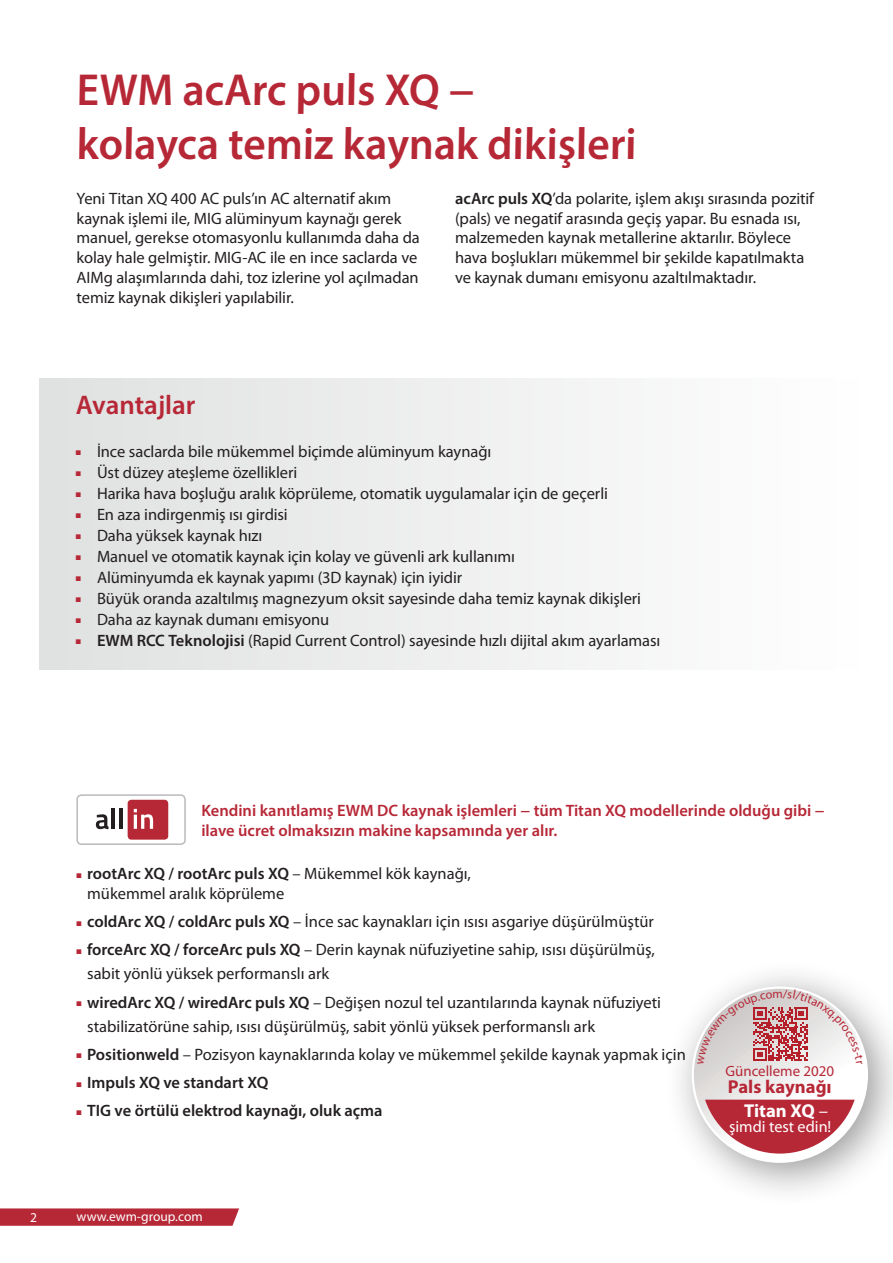
<style>
.page{position:relative;width:893px;height:1263px;background:#fff}
.page>*{position:absolute;margin:0;border:0;box-sizing:border-box;transform-origin:0 0}
.t1{font:600 45px/54px "Myriad Pro";color:#b72837}
.t2{font:600 27px "Myriad Pro";color:#b72837}
.t3{font:700 18.6px/24px "Myriad Pro";color:#b72837;text-align:right}
.t4{font:16.5px/19.8px "Myriad Pro";letter-spacing:-.005em;color:#231f20}
.t5{font:600 16.5px/19.8px "Myriad Pro";color:#b72837}
.t6{font:600 16.5px "Myriad Pro";color:#231f20}
.t7{font:16.2px "Myriad Pro";color:#fff}
.t8{font:15px "Myriad Pro";color:#b72837}
.t9{font:13.5px "Myriad Pro";color:#fff}
.s1{font-weight:600}
.s2{color:#b72837}
.s3{color:#fff}
.s4{font-weight:400;color:#fff}
</style>
<div class="page">
<div style="left:39px;top:378px;width:819px;height:292px;background:linear-gradient(to right,#dfe1e1,#fefefe)"></div>
<div style="left:76px;top:794px;width:110px;height:51px;border:2px solid #bcbdc0;border-radius:4px"></div>
<div style="left:128px;top:800px;width:40px;height:40px;background:#b72837;border-radius:4px"></div>
<svg style="left:96px;top:814px;width:13px;height:15px"></svg>
<hr style="left:112px;top:809px;width:3px;height:20px;background:#231f20">
<hr style="left:119px;top:809px;width:3px;height:20px;background:#231f20">
<svg style="left:134px;top:809px;width:19px;height:20px"></svg>
<div style="left:664px;top:958px;width:229px;height:250px;background:#231f20;opacity:.46"></div>
<svg style="left:694px;top:989px;width:172px;height:171px"></svg>
<svg style="left:705px;top:1100px;width:150px;height:53px;background:#c45b66"></svg>
<svg style="left:0;top:1208px;width:239px;height:18px;background:#ba3241"></svg>
<svg style="left:697px;top:989px;width:166px;height:75px"></svg>
<h1 class="t1" style="left:77px;top:62px;width:562px">EWM acArc puls XQ −<br>kolayca temiz kaynak dikişleri</h1>
<p class="t4" style="left:77px;top:188px;width:345px">Yeni Titan XQ 400 AC puls’ın AC alternatif akım kaynak işlemi ile, MIG alüminyum kaynağı gerek manuel, gerekse otomasyonlu kullanımda daha da kolay hale gelmiştir. MIG-AC ile en ince saclarda ve AIMg alaşımlarında dahi, toz izlerine yol açılmadan temiz kaynak dikişleri yapılabilir.</p>
<p class="t4" style="left:455px;top:188px;width:361px"><span class="s1">acArc puls XQ</span>’da polarite, işlem akışı sırasında pozitif (pals) ve negatif arasında geçiş yapar. Bu esnada ısı, malzemeden kaynak metallerine aktarılır. Böylece hava boşlukları mükemmel bir şekilde kapatılmakta ve kaynak dumanı emisyonu azaltılmaktadır.</p>
<h2 class="t2" style="left:76px;top:388px;width:121px">Avantajlar</h2>
<p class="t4" style="left:76px;top:441px;width:417px"><span class="s2">■</span> İnce saclarda bile mükemmel biçimde alüminyum kaynağı</p>
<p class="t4" style="left:76px;top:462px;width:223px"><span class="s2">■</span> Üst düzey ateşleme özellikleri</p>
<p class="t4" style="left:76px;top:483px;width:534px"><span class="s2">■</span> Harika hava boşluğu aralık köprüleme, otomatik uygulamalar için de geçerli</p>
<p class="t4" style="left:76px;top:504px;width:213px"><span class="s2">■</span> En aza indirgenmiş ısı girdisi</p>
<p class="t4" style="left:76px;top:525px;width:188px"><span class="s2">■</span> Daha yüksek kaynak hızı</p>
<p class="t4" style="left:76px;top:546px;width:441px"><span class="s2">■</span> Manuel ve otomatik kaynak için kolay ve güvenli ark kullanımı</p>
<p class="t4" style="left:76px;top:567px;width:388px"><span class="s2">■</span> Alüminyumda ek kaynak yapımı (3D kaynak) için iyidir</p>
<p class="t4" style="left:76px;top:588px;width:567px"><span class="s2">■</span> Büyük oranda azaltılmış magnezyum oksit sayesinde daha temiz kaynak dikişleri</p>
<p class="t4" style="left:76px;top:609px;width:255px"><span class="s2">■</span> Daha az kaynak dumanı emisyonu</p>
<p class="t4" style="left:76px;top:630px;width:586px"><span class="s2">■</span> <span class="s1">EWM RCC Teknolojisi</span> (Rapid Current Control) sayesinde hızlı dijital akım ayarlaması</p>
<p class="t5" style="left:201px;top:800px;width:625px">Kendini kanıtlamış EWM DC kaynak işlemleri − tüm Titan XQ modellerinde olduğu gibi − ilave ücret olmaksızın makine kapsamında yer alır.</p>
<p class="t4" style="left:87px;top:863px;width:385px;text-indent:-11px"><span class="s2">■</span> <span class="s1">rootArc XQ / rootArc puls XQ</span> – Mükemmel kök kaynağı, mükemmel aralık köprüleme</p>
<p class="t4" style="left:77px;top:911px;width:579px"><span class="s2">■</span> <span class="s1">coldArc XQ / coldArc puls XQ</span> – İnce sac kaynakları için ısısı asgariye düşürülmüştür</p>
<p class="t4" style="left:87px;top:937px;width:569px;line-height:24px;text-indent:-11px"><span class="s2">■</span> <span class="s1">forceArc XQ / forceArc puls XQ</span> – Derin kaynak nüfuziyetine sahip, ısısı düşürülmüş, sabit yönlü yüksek performanslı ark</p>
<p class="t4" style="left:87px;top:990px;width:575px;line-height:24px;text-indent:-11px"><span class="s2">■</span> <span class="s1">wiredArc XQ / wiredArc puls XQ</span> – Değişen nozul tel uzantılarında kaynak nüfuziyeti stabilizatörüne sahip, ısısı düşürülmüş, sabit yönlü yüksek performanslı ark</p>
<p class="t4" style="left:77px;top:1044px;width:611px"><span class="s2">■</span> <span class="s1">Positionweld</span> – Pozisyon kaynaklarında kolay ve mükemmel şekilde kaynak yapmak için</p>
<p class="t6" style="left:77px;top:1072px;width:193px"><span class="s2">■</span> Impuls XQ ve standart XQ</p>
<p class="t6" style="left:77px;top:1100px;width:308px"><span class="s2">■</span> TIG ve örtülü elektrod kaynağı, oluk açma</p>
<p class="t8" style="left:725px;top:1061px;width:110px">Güncelleme 2020</p>
<p class="t3" style="left:728px;top:1074px;width:105px">Pals kaynağı<br><span class="s3">Titan XQ</span> <span class="s4">–</span></p>
<p class="t7" style="left:729px;top:1116px;width:104px">şimdi test edin!</p>
<p class="t9" style="left:30px;top:1208px;width:8px">2</p>
<p class="t9" style="left:77px;top:1208px;width:128px">www.ewm-group.com</p>
</div>
